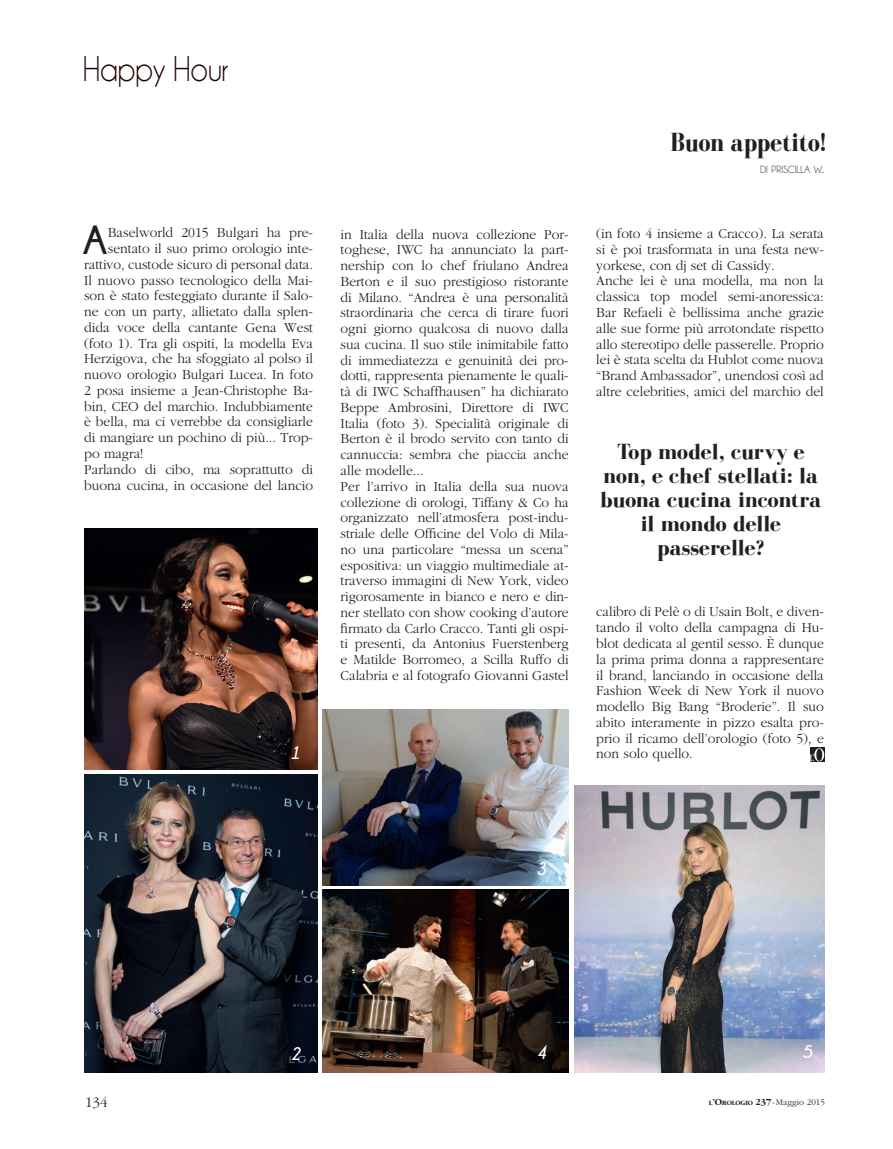
<style>
.page{position:relative;width:893px;height:1149px;background:#fff}
.page>*{position:absolute;margin:0;border:0;box-sizing:border-box;transform-origin:0 0}
.t1{font:700 40.65px "Champagne&Limousines";color:#231f20}
.t2{font:36px "Champagne&Limousines";color:#230001;scale:.9 1}
.t3{font:700 27px "Bodoni FLF";color:#231f20;scale:.9 1}
.t4{font:700 22.5px/24px "Bodoni FLF";color:#231f20;text-align:center}
.t5{font:italic 700 18.3px "Champagne&Limousines";color:#fff}
.t6{font:300 15px "Garamond";color:#231f20}
.t7{font:300 14.25px/15.8px "Garamond";color:#231f20;text-align:justify;scale:.96 1}
.t8{font:10.5px "Champagne&Limousines";color:#231f20}
.t9{font:300 9px "Garamond";color:#231f20}
.s1{font-size:15px}
.s2{font-family:"Garamond Bold DTC";font-weight:400;font-size:6.3px}
.s3{font-family:"Garamond Bold DTC";font-weight:400}
</style>
<div class="page">
<img style="left:85px;top:528px;width:232px;height:241px">
<img style="left:575px;top:785px;width:250px;height:287px">
<img style="left:85px;top:774px;width:232px;height:298px">
<img style="left:323px;top:889px;width:246px;height:183px">
<img style="left:323px;top:709px;width:246px;height:176px">
<svg style="left:810px;top:747px;width:15px;height:15px"></svg>
<svg style="left:810px;top:748px;width:14px;height:13px"></svg>
<p class="t2" style="left:83px;top:51px;width:163px">Happy Hour</p>
<p class="t1" style="left:83px;top:218px;width:25px">A</p>
<p class="t7" style="left:341px;top:226px;width:239px">in Italia della nuova collezione Por&shy;toghese, IWC ha annunciato la part&shy;nership con lo chef friulano Andrea Berton e il suo prestigioso ristorante di Milano. “Andrea è una personalità straordinaria che cerca di tirare fuori ogni giorno qualcosa di nuovo dalla sua cucina. Il suo stile inimitabile fatto di immediatezza e genuinità dei pro&shy;dotti, rappresenta pienamente le quali&shy;tà di IWC Schaffhausen” ha dichiarato Beppe Ambrosini, Direttore di IWC Italia (foto 3). Specialità originale di Berton è il brodo servito con tanto di cannuccia: sembra che piaccia anche alle modelle...</p>
<p class="t7" style="left:341px;top:478px;width:239px">Per l’arrivo in Italia della sua nuova collezione di orologi, Tiffany &amp; Co ha organizzato nell’atmosfera post-indu&shy;striale delle Officine del Volo di Mila&shy;no una particolare “messa un scena” espositiva: un viaggio multimediale at&shy;traverso immagini di New York, video rigorosamente in bianco e nero e din&shy;ner stellato con show cooking d’autore firmato da Carlo Cracco. Tanti gli ospi&shy;ti presenti, da Antonius Fuerstenberg e Matilde Borromeo, a Scilla Ruffo di Calabria e al fotografo Giovanni Gastel</p>
<p class="t7" style="left:108px;top:225px;width:215px">Baselworld 2015 Bulgari ha pre-</p>
<p class="t7" style="left:108px;top:241px;width:215px">sentato il suo primo orologio inte-</p>
<p class="t7" style="left:84px;top:256px;width:240px">rattivo, custode sicuro di personal data.</p>
<p class="t7" style="left:84px;top:272px;width:240px">Il nuovo passo tecnologico della Mai-</p>
<p class="t7" style="left:84px;top:288px;width:240px">son è stato festeggiato durante il Salo-</p>
<p class="t7" style="left:84px;top:304px;width:240px">ne con un party, allietato dalla splen-</p>
<p class="t7" style="left:84px;top:319px;width:240px">dida voce della cantante Gena West</p>
<p class="t7" style="left:84px;top:335px;width:240px">(foto 1). Tra gli ospiti, la modella Eva</p>
<p class="t7" style="left:84px;top:351px;width:240px">Herzigova, che ha sfoggiato al polso il</p>
<p class="t7" style="left:84px;top:367px;width:240px">nuovo orologio Bulgari Lucea. In foto</p>
<p class="t7" style="left:84px;top:382px;width:240px">2 posa insieme a Jean-Christophe Ba-</p>
<p class="t7" style="left:84px;top:398px;width:240px">bin, CEO del marchio. Indubbiamente</p>
<p class="t7" style="left:84px;top:414px;width:240px">è bella, ma ci verrebbe da consigliarle</p>
<p class="t7" style="left:84px;top:430px;width:240px">di mangiare un pochino di più... Trop-</p>
<p class="t7" style="left:84px;top:445px;width:63px">po magra!</p>
<p class="t7" style="left:84px;top:461px;width:240px">Parlando di cibo, ma soprattutto di buona cucina, in occasione del lancio</p>
<p class="t5" style="left:290px;top:742px;width:12px">1</p>
<p class="t3" style="left:670px;top:128px;width:175px">Buon appetito!</p>
<p class="t8" style="left:760px;top:164px;width:66px">DI PRISCILLA W<span class="s1">.</span></p>
<p class="t7" style="left:596px;top:226px;width:239px">(in foto 4 insieme a Cracco). La serata si è poi trasformata in una festa new&shy;yorkese, con dj set di Cassidy.</p>
<p class="t7" style="left:596px;top:273px;width:239px">Anche lei è una modella, ma non la classica top model semi-anoressica:<br>Bar Refaeli è bellissima anche grazie alle sue forme più arrotondate rispetto allo stereotipo delle passerelle. Proprio lei è stata scelta da Hublot come nuova “Brand Ambassador”, unendosi così ad altre celebrities, amici del marchio del</p>
<p class="t4" style="left:600px;top:440px;width:223px">Top model, curvy e non, e chef stellati: la buona cucina incontra il mondo delle passerelle?</p>
<p class="t7" style="left:596px;top:604px;width:239px">calibro di Pelè o di Usain Bolt, e diven&shy;tando il volto della campagna di Hu&shy;blot dedicata al gentil sesso. È dunque la prima prima donna a rappresentare il brand, lanciando in occasione della Fashion Week di New York il nuovo modello Big Bang “Broderie”. Il suo abito interamente in pizzo esalta pro&shy;prio il ricamo dell’orologio (foto 5), e non solo quello.</p>
<p class="t5" style="left:536px;top:858px;width:12px">3</p>
<p class="t5" style="left:290px;top:1042px;width:12px">2</p>
<p class="t5" style="left:802px;top:1040px;width:12px">5</p>
<p class="t5" style="left:536px;top:1042px;width:12px">4</p>
<p class="t6" style="left:85px;top:1093px;width:24px">134</p>
<p class="t9" style="left:709px;top:1097px;width:118px"><span class="s2">L</span><span class="s3">’O</span><span class="s2">ROLOGIO</span> <span class="s3">237</span>-Maggio 2015</p>
</div>
